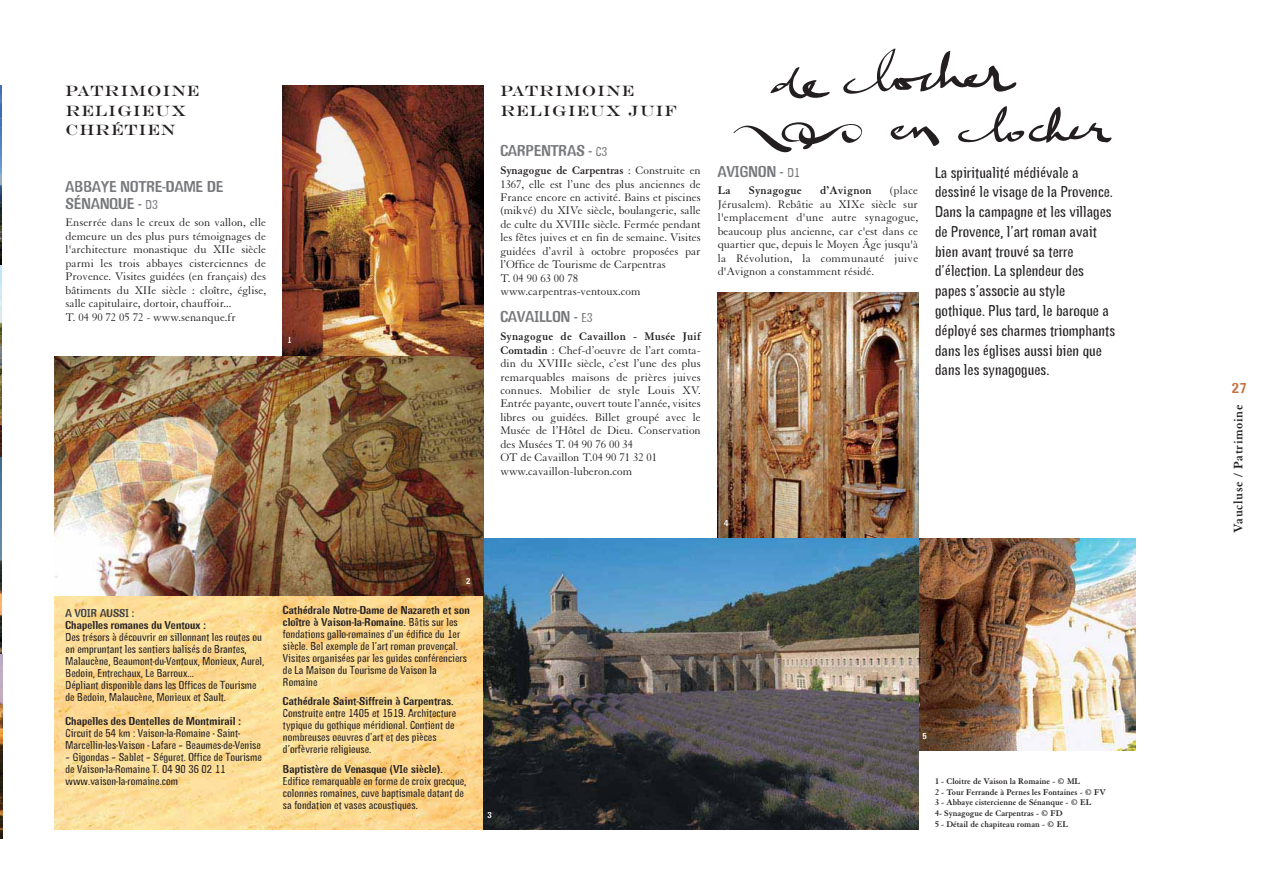
<style>
.page{position:relative;width:1263px;height:893px;background:#fff}
.page>*{position:absolute;margin:0;border:0;box-sizing:border-box;transform-origin:0 0}
.t1{font:16.5px/19.8px "Gagamond";color:#231f20}
.t2{font:700 16.5px/16.5px "Gagamond";color:#77787b}
.t3{font:15px/19.5px "Engravers";letter-spacing:.065em;color:#231f20}
.t4{font:700 15px "Gagamond";color:#c96b3b}
.t5{font:700 13.5px "Granjon";letter-spacing:.045em;color:#231f20}
.t6{font:12px/13.5px "Granjon";color:#231f20}
.t7{font:12px/12px "Gagamond";color:#231f20}
.t8{font:700 12px "Gagamond";color:#231f20}
.t9{font:700 12px "Granjon";letter-spacing:.02em;color:#231f20}
.t10{font:700 12px "Gagamond";color:#404041}
.t11{font:700 9px/10.8px "Granjon";color:#231f20}
.t12{font:700 9px "Gagamond";color:#fff}
.s1{font-weight:400;font-size:13.5px}
.s2{font-weight:700}
.s3{font-family:"Granjon"}
</style>
<div class="page">
<img style="left:55px;top:357px;width:428px;height:472px">
<img style="left:918px;top:538px;width:217px;height:213px">
<img style="left:283px;top:86px;width:200px;height:271px">
<img style="left:718px;top:293px;width:200px;height:245px">
<svg style="left:733px;top:48px;width:379px;height:105px"></svg>
<img style="left:483px;top:538px;width:435px;height:291px">
<img style="left:1px;top:264px;width:1px;height:193px">
<img style="left:1px;top:86px;width:1px;height:178px">
<hr style="left:1px;top:654px;width:1px;height:185px;background:#c96b3b">
<hr style="left:1px;top:457px;width:1px;height:197px;background:#c96b3b">
<p class="t3" style="left:66px;top:81px;width:135px">PATRIMOINE<br>RELIGIEUX<br>CHRÉTIEN</p>
<h1 class="t2" style="left:66px;top:180px;width:159px">ABBAYE NOTRE-DAME DE<br>SÉNANQUE - <span class="s1">D3</span></h1>
<p class="t6" style="left:66px;top:217px;width:202px">Enserrée dans le creux de son vallon, elle demeure un des plus purs témoignages de l'architecture monastique du XIIe siècle parmi les trois abbayes cisterciennes de Provence. Visites guidées (en français) des bâtiments du XIIe siècle : cloître, église, salle capitulaire, dortoir, chauffoir...<br>T. 04 90 72 05 72 - www.senanque.fr</p>
<p class="t12" style="left:287px;top:337px;width:6px">1</p>
<p class="t3" style="left:500px;top:81px;width:178px">PATRIMOINE<br>RELIGIEUX JUIF</p>
<h1 class="t2" style="left:500px;top:144px;width:109px">CARPENTRAS - <span class="s1">C3</span></h1>
<p class="t6" style="left:500px;top:165px;width:202px"><span class="s2">Synagogue de Carpentras</span> : Construite en 1367, elle est l’une des plus anciennes de France encore en activité. Bains et piscines (mikvé) du XIVe siècle, boulangerie, salle de culte du XVIIIe siècle. Fermée pendant les fêtes juives et en fin de semaine. Visites guidées d’avril à octobre proposées par l’Office de Tourisme de Carpentras<br>T. 04 90 63 00 78 www.carpentras-ventoux.com</p>
<h1 class="t2" style="left:500px;top:310px;width:94px">CAVAILLON - <span class="s1">E3</span></h1>
<p class="t6" style="left:500px;top:331px;width:202px"><span class="s2">Synagogue de Cavaillon - Musée Juif Comtadin</span> : Chef-d’oeuvre de l’art comta&shy;din du XVIIIe siècle, c’est l’une des plus remarquables maisons de prières juives connues. Mobilier de style Louis XV.<br>Entrée payante, ouvert toute l’année, visites libres ou guidées. Billet groupé avec le Musée de l’Hôtel de Dieu. Conservation des Musées T. 04 90 76 00 34<br>OT de Cavaillon T.04 90 71 32 01 www.cavaillon-luberon.com</p>
<h1 class="t2" style="left:718px;top:164px;width:84px">AVIGNON - <span class="s1">D1</span></h1>
<p class="t9" style="left:718px;top:186px;width:14px">La</p>
<p class="t9" style="left:749px;top:186px;width:54px">Synagogue</p>
<p class="t9" style="left:820px;top:186px;width:53px">d’Avignon</p>
<p class="t6" style="left:718px;top:185px;width:202px;text-align:justify;text-indent:172px">(place Jérusalem). Rebâtie au XIXe siècle sur l'emplacement d'une autre synagogue, beaucoup plus ancienne, car c'est dans ce quartier que, depuis le Moyen Âge jusqu'à la Révolution, la communauté juive d'Avignon a constamment résidé.</p>
<p class="t1" style="left:935px;top:164px;width:182px">La spiritualité médiévale a dessiné le visage de la Provence.<br>Dans la campagne et les villages de Provence, l’art roman avait bien avant trouvé sa terre d’élection. La splendeur des papes s’associe au style gothique. Plus tard, le baroque a déployé ses charmes triomphants dans les églises aussi bien que dans les synagogues.</p>
<p class="t12" style="left:724px;top:520px;width:6px">4</p>
<p class="t10" style="left:66px;top:609px;width:70px">A VOIR AUSSI :</p>
<p class="t8" style="left:66px;top:621px;width:142px">Chapelles romanes du Ventoux :</p>
<p class="t7" style="left:66px;top:632px;width:200px">Des trésors à découvrir en sillonnant les routes ou en empruntant les sentiers balisés de Brantes, Malaucène, Beaumont-du-Ventoux, Monieux, Aurel, Bedoin, Entrechaux, Le Barroux...<br>Dépliant disponible dans les Offices de Tourisme de Bedoin, Malaucène, Monieux et Sault.</p>
<p class="t8" style="left:66px;top:717px;width:177px">Chapelles des Dentelles de Montmirail :</p>
<p class="t7" style="left:66px;top:728px;width:197px">Circuit de 54 km : Vaison-la-Romaine - Saint-<br>Marcellin-les-Vaison - Lafare – Beaumes-de-Venise</p>
<p class="t7" style="left:66px;top:752px;width:198px">– Gigondas – Sablet – Séguret. Office de Tourisme de Vaison-la-Romaine T. 04 90 36 02 11 www.vaison-la-romaine.com</p>
<p class="t12" style="left:466px;top:578px;width:6px">2</p>
<p class="t7" style="left:283px;top:605px;width:188px"><span class="s2">Cathédrale Notre-Dame de Nazareth et son cloître à Vaison-la-Romaine.</span> Bâtis sur les fondations gallo-romaines d’un édifice du 1er siècle. Bel exemple de l’art roman provençal.<br>Visites organisées par les guides conférenciers de La Maison du Tourisme de Vaison la Romaine</p>
<p class="t8" style="left:283px;top:697px;width:172px">Cathédrale Saint-Siffrein à Carpentras.</p>
<p class="t7" style="left:283px;top:708px;width:175px">Construite entre 1405 et 1519. Architecture typique du gothique méridional. Contient de nombreuses oeuvres d’art et des pièces d’orfèvrerie religieuse.</p>
<p class="t8" style="left:283px;top:765px;width:162px">Baptistère de Venasque (VIe siècle).</p>
<p class="t7" style="left:283px;top:776px;width:185px">Edifice remarquable en forme de croix grecque, colonnes romaines, cuve baptismale datant de sa fondation et vases acoustiques<span class="s3">.</span></p>
<p class="t12" style="left:488px;top:812px;width:6px">3</p>
<p class="t12" style="left:922px;top:733px;width:6px">5</p>
<p class="t11" style="left:935px;top:776px;width:173px">1 - Cloitre de Vaison la Romaine - © ML<br>2 - Tour Ferrande à Pernes les Fontaines - © FV 3 - Abbaye cistercienne de Sénanque - © EL<br>4- Synagogue de Carpentras - © FD<br>5 - Détail de chapiteau roman - © EL</p>
<p class="t4" style="left:1232px;top:383px;width:17px">27</p>
<p class="t5" style="left:1233px;top:533px;width:130px;rotate:-90deg">Vaucluse / Patrimoine</p>
</div>
